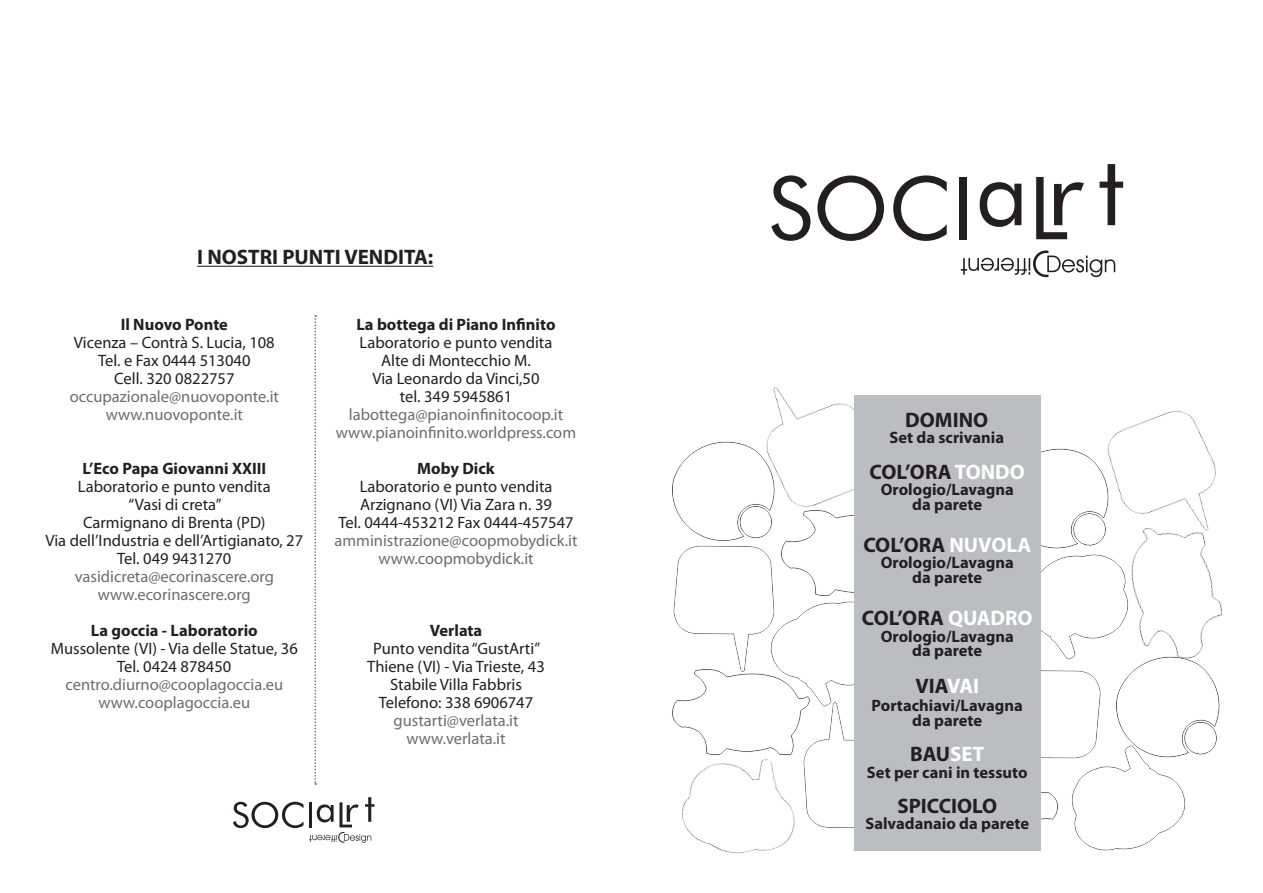
<style>
.page{position:relative;width:1263px;height:893px;background:#fff}
.page>*{position:absolute;margin:0;border:0;box-sizing:border-box;transform-origin:0 0}
.t1{font:700 21px "Myriad Pro";color:#231f20}
.t2{font:16.5px/18px "Myriad Pro";color:#231f20;text-align:center}
.t3{font:16.5px/18px "Myriad Pro";color:#6c6d70;text-align:center}
.t4{font:700 16.5px/15px "Myriad Pro";color:#231f20;text-align:center}
.s1{color:#fff}
</style>
<div class="page">
<svg style="left:771px;top:175px;width:39px;height:66px"></svg>
<svg style="left:817px;top:176px;width:67px;height:65px"></svg>
<svg style="left:893px;top:175px;width:54px;height:66px"></svg>
<div style="left:959px;top:177px;width:8px;height:62px;background:#231f20"></div>
<svg style="left:980px;top:182px;width:41px;height:45px"></svg>
<svg style="left:1036px;top:177px;width:48px;height:62px"></svg>
<svg style="left:1099px;top:164px;width:24px;height:61px"></svg>
<svg style="left:961px;top:250px;width:154px;height:27px"></svg>
<img style="left:672px;top:441px;width:95px;height:93px">
<img style="left:767px;top:530px;width:77px;height:61px">
<img style="left:1040px;top:446px;width:43px;height:98px">
<img style="left:1083px;top:410px;width:133px;height:134px">
<img style="left:1040px;top:544px;width:65px;height:81px">
<img style="left:673px;top:534px;width:113px;height:128px">
<img style="left:757px;top:591px;width:97px;height:103px">
<img style="left:672px;top:662px;width:150px;height:68px">
<img style="left:1116px;top:683px;width:104px;height:72px">
<img style="left:1040px;top:625px;width:65px;height:132px">
<img style="left:792px;top:694px;width:62px;height:134px">
<img style="left:908px;top:757px;width:157px;height:94px">
<img style="left:1065px;top:745px;width:133px;height:106px">
<img style="left:682px;top:730px;width:146px;height:124px">
<img style="left:730px;top:387px;width:124px;height:143px">
<img style="left:1105px;top:499px;width:118px;height:184px">
<div style="left:854px;top:395px;width:186px;height:455px;background:#bcbdc0"></div>
<svg style="left:233px;top:802px;width:70px;height:26px"></svg>
<svg style="left:309px;top:797px;width:65px;height:46px"></svg>
<hr style="left:197px;top:266px;width:236px;height:1px;background:#231f20">
<svg style="left:314px;top:315px;width:2px;height:470px"></svg>
<p class="t1" style="left:197px;top:243px;width:238px">I NOSTRI PUNTI VENDITA:</p>
<p class="t4" style="left:121px;top:316px;width:109px">Il Nuovo Ponte</p>
<p class="t2" style="left:74px;top:333px;width:202px">Vicenza – Contrà S. Lucia, 108<br>Tel. e Fax 0444 513040<br>Cell. 320 0822757</p>
<p class="t3" style="left:70px;top:387px;width:211px">occupazionale@nuovoponte.it www.nuovoponte.it</p>
<p class="t4" style="left:82px;top:460px;width:185px">L’Eco Papa Giovanni XXIII</p>
<p class="t2" style="left:45px;top:477px;width:259px">Laboratorio e punto vendita<br>“Vasi di creta”<br>Carmignano di Brenta (PD)<br>Via dell’Industria e dell’Artigianato, 27<br>Tel. 049 9431270</p>
<p class="t3" style="left:75px;top:567px;width:201px">vasidicreta@ecorinascere.org www.ecorinascere.org</p>
<p class="t4" style="left:91px;top:622px;width:168px">La goccia - Laboratorio</p>
<p class="t2" style="left:51px;top:639px;width:249px">Mussolente (VI) - Via delle Statue, 36<br>Tel. 0424 878450</p>
<p class="t3" style="left:65px;top:675px;width:219px">centro.diurno@cooplagoccia.eu www.cooplagoccia.eu</p>
<p class="t4" style="left:356px;top:316px;width:201px">La bottega di Piano Infinito</p>
<p class="t2" style="left:360px;top:333px;width:194px">Laboratorio e punto vendita<br>Alte di Montecchio M.<br>Via Leonardo da Vinci,50<br>tel. 349 5945861</p>
<p class="t3" style="left:336px;top:405px;width:242px">labottega@pianoinfinitocoop.it www.pianoinfinito.worldpress.com</p>
<p class="t4" style="left:417px;top:460px;width:79px">Moby Dick</p>
<p class="t2" style="left:338px;top:477px;width:237px">Laboratorio e punto vendita<br>Arzignano (VI) Via Zara n. 39<br>Tel. 0444-453212 Fax 0444-457547</p>
<p class="t3" style="left:335px;top:531px;width:244px">amministrazione@coopmobydick.it www.coopmobydick.it</p>
<p class="t4" style="left:430px;top:622px;width:54px">Verlata</p>
<p class="t2" style="left:367px;top:639px;width:179px">Punto vendita “GustArti”<br>Thiene (VI) - Via Trieste, 43<br>Stabile Villa Fabbris<br>Telefono: 338 6906747</p>
<p class="t3" style="left:394px;top:711px;width:126px">gustarti@verlata.it www.verlata.it</p>
<p class="t1" style="left:905px;top:406px;width:84px">DOMINO</p>
<p class="t4" style="left:889px;top:429px;width:116px">Set da scrivania</p>
<p class="t1" style="left:870px;top:458px;width:157px">COL’ORA <span class="s1">TONDO</span></p>
<p class="t4" style="left:881px;top:482px;width:135px">Orologio/Lavagna da parete</p>
<p class="t1" style="left:863px;top:531px;width:169px">COL’ORA <span class="s1">NUVOLA</span></p>
<p class="t4" style="left:881px;top:554px;width:135px">Orologio/Lavagna da parete</p>
<p class="t1" style="left:862px;top:604px;width:172px">COL’ORA <span class="s1">QUADRO</span></p>
<p class="t4" style="left:881px;top:629px;width:135px;line-height:13.5px">Orologio/Lavagna da parete</p>
<p class="t1" style="left:915px;top:672px;width:65px">VIA<span class="s1">VAI</span></p>
<p class="t4" style="left:872px;top:697px;width:153px">Portachiavi/Lavagna da parete</p>
<p class="t1" style="left:910px;top:741px;width:76px">BAU<span class="s1">SET</span></p>
<p class="t4" style="left:867px;top:764px;width:162px">Set per cani in tessuto</p>
<p class="t1" style="left:897px;top:792px;width:101px">SPICCIOLO</p>
<p class="t4" style="left:865px;top:815px;width:165px">Salvadanaio da parete</p>
</div>
